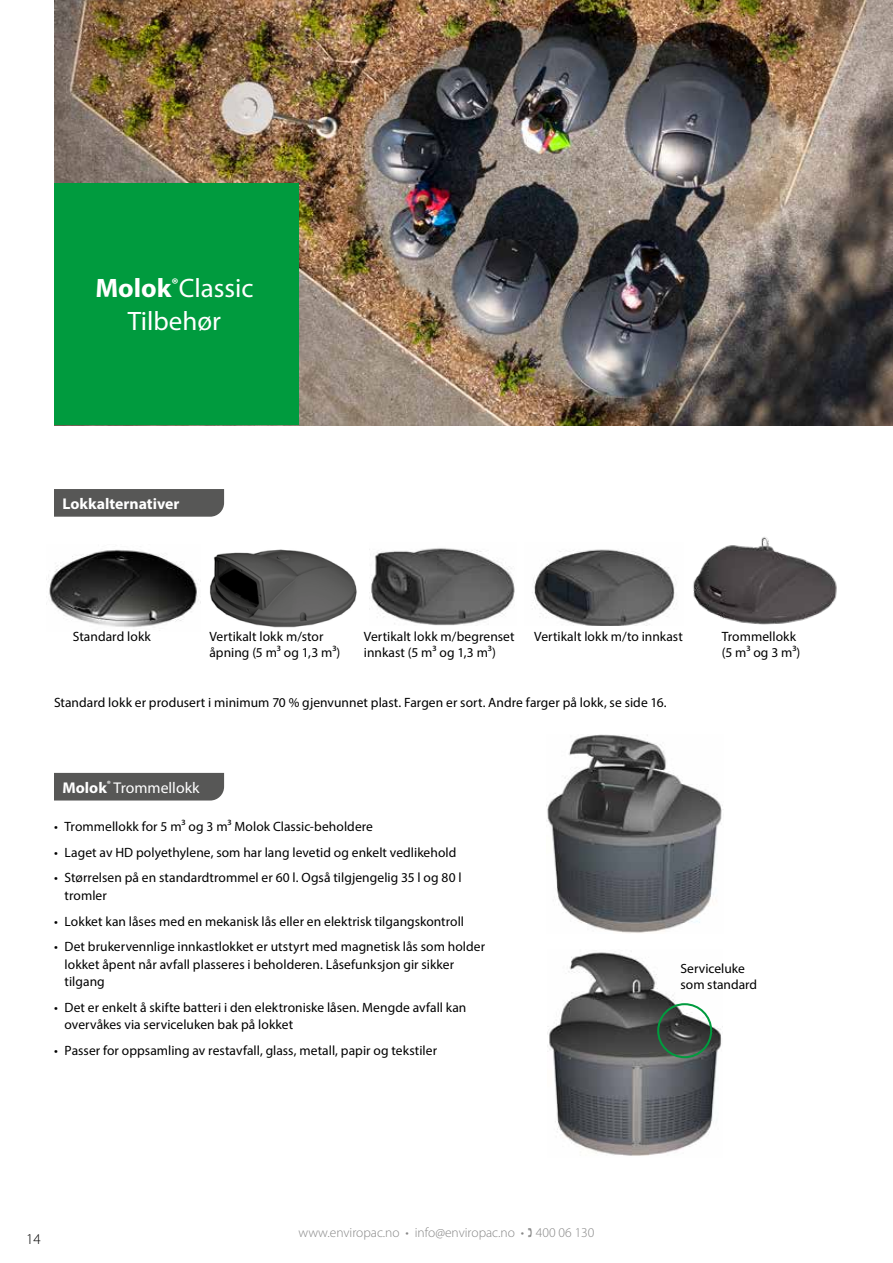
<style>
.page{position:relative;width:893px;height:1263px;background:#fff}
.page>*{position:absolute;margin:0;border:0;box-sizing:border-box;transform-origin:0 0}
.t1{font:26.7px/32.4px "Myriad Pro";color:#fff;text-align:center}
.t2{font:15.6px "Myriad Pro";color:#fff}
.t3{font:700 15.6px "Myriad Pro";color:#fff}
.t4{font:300 15px "Myriad Pro";color:#000}
.t5{font:13.5px/17.2px "Myriad Pro";letter-spacing:.005em;color:#000}
.t6{font:300 13.5px "Myriad Pro";color:#878787}
.t7{font:13.35px/16.2px "Myriad Pro";color:#000}
.s1{font-weight:700}
</style>
<div class="page">
<img style="left:371px;top:548px;width:144px;height:78px">
<img style="left:209px;top:549px;width:148px;height:79px">
<img style="left:54px;top:0;width:839px;height:425px">
<img style="left:693px;top:536px;width:144px;height:89px">
<img style="left:546px;top:734px;width:177px;height:199px">
<img style="left:547px;top:951px;width:175px;height:205px">
<div style="left:657px;top:1003px;width:55px;height:55px;border:2px solid #009b3e;border-radius:50%"></div>
<img style="left:46px;top:549px;width:152px;height:79px">
<div style="left:54px;top:183px;width:244px;height:241px;background:#009b3e"></div>
<img style="left:532px;top:549px;width:145px;height:77px">
<div style="left:54px;top:489px;width:170px;height:28px;background:#575756"></div>
<div style="left:54px;top:773px;width:170px;height:27px;background:#575756"></div>
<h1 class="t1" style="left:95px;top:272px;width:160px"><span class="s1">Molok</span><sup>®</sup>Classic<br>Tilbehør</h1>
<p class="t3" style="left:63px;top:493px;width:118px">Lokkalternativer</p>
<p class="t5" style="left:73px;top:627px;width:80px">Standard lokk</p>
<p class="t5" style="left:364px;top:628px;width:152px;line-height:16.2px">Vertikalt lokk m/begrenset innkast (5 m³ og 1,3 m³)</p>
<p class="t5" style="left:534px;top:627px;width:150px">Vertikalt lokk m/to innkast</p>
<p class="t5" style="left:722px;top:628px;width:80px;line-height:16.2px">Trommellokk (5 m³ og 3 m³)</p>
<p class="t5" style="left:209px;top:628px;width:132px;line-height:16.2px">Vertikalt lokk m/stor åpning (5 m³ og 1,3 m³)</p>
<p class="t5" style="left:54px;top:693px;width:614px">Standard lokk er produsert i minimum 70 % gjenvunnet plast. Fargen er sort. Andre farger på lokk, se side 16.</p>
<p class="t2" style="left:63px;top:778px;width:139px"><span class="s1">Molok</span><sup>®</sup> Trommellokk</p>
<p class="t5" style="left:54px;top:818px;width:321px">• Trommellokk for 5 m3 og 3 m3 Molok Classic-beholdere</p>
<p class="t5" style="left:54px;top:843px;width:404px">• Laget av HD polyethylene, som har lang levetid og enkelt vedlikehold</p>
<p class="t5" style="left:65px;top:869px;width:398px;text-indent:-11px">• Størrelsen på en standardtrommel er 60 l. Også tilgjengelig 35 l og 80 l tromler</p>
<p class="t5" style="left:54px;top:912px;width:412px">• Lokket kan låses med en mekanisk lås eller en elektrisk tilgangskontroll</p>
<p class="t5" style="left:65px;top:938px;width:422px;text-indent:-11px">• Det brukervennlige innkastlokket er utstyrt med magnetisk lås som holder lokket åpent når avfall plasseres i beholderen. Låsefunksjon gir sikker tilgang</p>
<p class="t5" style="left:65px;top:998px;width:403px;text-indent:-11px">• Det er enkelt å skifte batteri i den elektroniske låsen. Mengde avfall kan overvåkes via serviceluken bak på lokket</p>
<p class="t5" style="left:54px;top:1041px;width:385px">• Passer for oppsamling av restavfall, glass, metall, papir og tekstiler</p>
<p class="t7" style="left:681px;top:960px;width:78px">Serviceluke som standard</p>
<p class="t4" style="left:26px;top:1230px;width:16px">14</p>
<p class="t6" style="left:298px;top:1224px;width:297px">www.enviropac.no • info@enviropac.no • 400 06 130</p>
</div>
